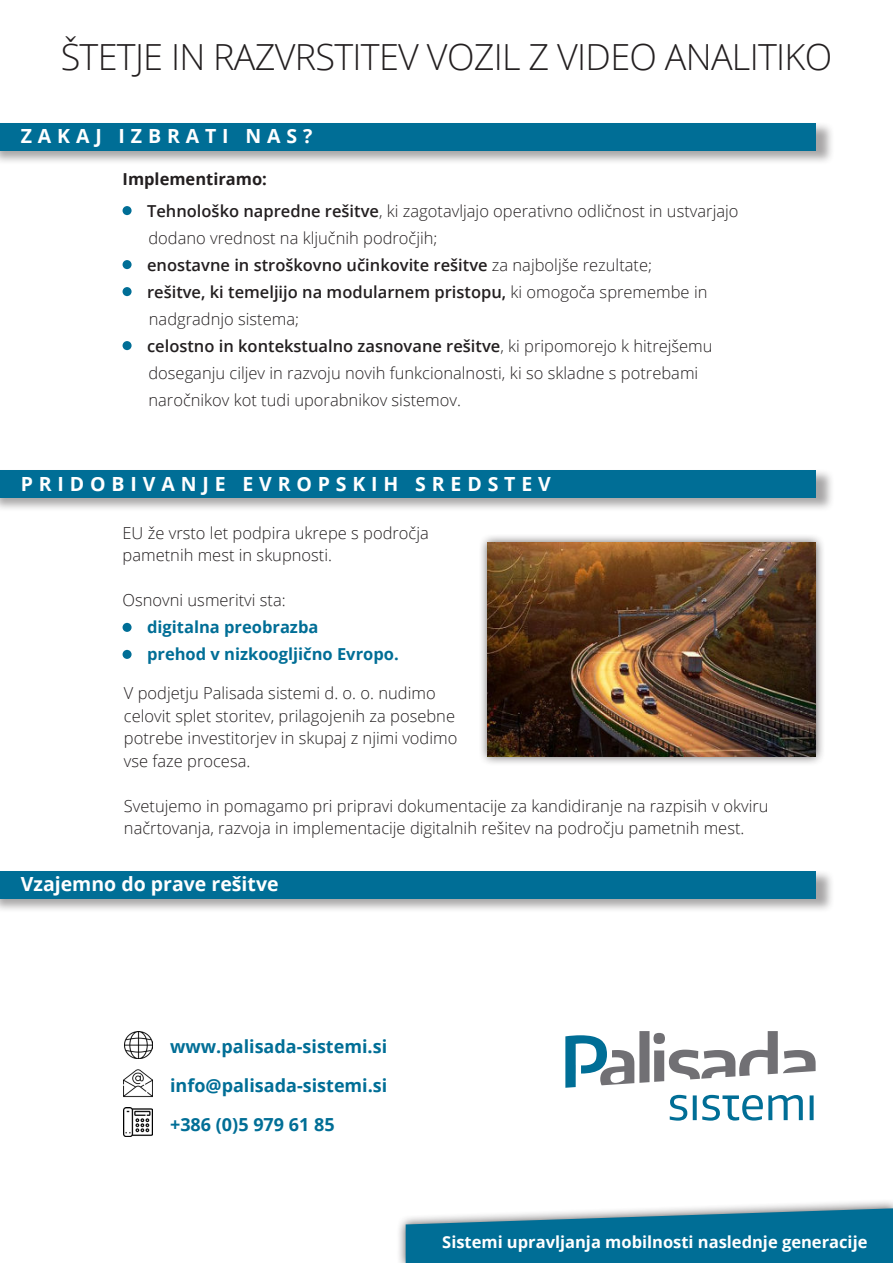
<style>
.page{position:relative;width:893px;height:1263px;background:#fff}
.page>*{position:absolute;margin:0;border:0;box-sizing:border-box;transform-origin:0 0}
.t1{font:300 36px "Open Sans";letter-spacing:-.02em;color:#231f20}
.t2{font:700 19.5px "Open Sans";letter-spacing:.3em;color:#fff}
.t3{font:700 19.5px "Open Sans";color:#fff}
.t4{font:700 18px "Open Sans";color:#006e96}
.t5{font:300 16.5px/27px "Open Sans";color:#231f20}
.t6{font:600 16.5px/27px "Open Sans";color:#231f20}
.t7{font:700 16.5px "Open Sans";color:#fff}
.t8{font:700 16.5px "Open Sans";color:#006e96}
.t9{font:700 16.5px "Open Sans";color:#231f20}
.s1{font-weight:600}
.s2{color:#fff}
.s3{font-weight:300}
.s4{font-weight:300;color:#fff}
</style>
<div class="page">
<div style="left:0;top:121px;width:835px;height:44px;background:#231f20;opacity:.4"></div>
<div style="left:0;top:123px;width:816px;height:28px;background:#006e96"></div>
<div style="left:0;top:869px;width:835px;height:44px;background:#231f20;opacity:.4"></div>
<div style="left:0;top:871px;width:816px;height:28px;background:#006e96"></div>
<div style="left:0;top:468px;width:835px;height:44px;background:#231f20;opacity:.4"></div>
<div style="left:0;top:470px;width:816px;height:28px;background:#006e96"></div>
<div style="left:123px;top:206px;width:9px;height:9px;background:#006e96;border-radius:50%"></div>
<div style="left:123px;top:260px;width:9px;height:9px;background:#006e96;border-radius:50%"></div>
<div style="left:123px;top:287px;width:9px;height:9px;background:#006e96;border-radius:50%"></div>
<div style="left:123px;top:341px;width:9px;height:9px;background:#006e96;border-radius:50%"></div>
<div style="left:123px;top:623px;width:9px;height:9px;background:#006e96;border-radius:50%"></div>
<div style="left:123px;top:650px;width:9px;height:9px;background:#006e96;border-radius:50%"></div>
<div style="left:396px;top:1199px;width:497px;height:64px;background:#231f20;opacity:.75"></div>
<svg style="left:406px;top:1208px;width:487px;height:55px;background:#217fa0"></svg>
<img style="left:124px;top:1069px;width:29px;height:28px">
<img style="left:124px;top:1108px;width:29px;height:28px">
<img style="left:125px;top:1031px;width:27px;height:27px">
<svg style="left:565px;top:1031px;width:251px;height:57px"></svg>
<svg style="left:670px;top:1095px;width:144px;height:26px"></svg>
<div style="left:478px;top:533px;width:347px;height:233px;background:#231f20;opacity:.75"></div>
<img style="left:488px;top:543px;width:328px;height:213px">
<p class="t1" style="left:61px;top:32px;width:773px">ŠTETJE IN RAZVRSTITEV VOZIL Z VIDEO ANALITIKO</p>
<p class="t2" style="left:21px;top:122px;width:293px">ZAKAJ IZBRATI NAS?</p>
<p class="t9" style="left:123px;top:168px;width:146px">Implementiramo:</p>
<p class="t5" style="left:123px;top:197px;width:617px;text-indent:25px"><span class="s1">Tehnološko napredne rešitve</span>, ki zagotavljajo operativno odličnost in ustvarjajo <span class="s2">a</span> dodano vrednost na ključnih področjih;</p>
<p class="t6" style="left:147px;top:251px;width:506px">enostavne in stroškovno učinkovite rešitve <span class="s3">za najboljše rezultate;</span></p>
<p class="t6" style="left:123px;top:278px;width:586px;text-indent:25px">rešitve, ki temeljijo na modularnem pristopu, <span class="s3">ki omogoča spremembe in </span><span class="s4">asd</span><span class="s3">nadgradnjo sistema;</span></p>
<p class="t5" style="left:123px;top:332px;width:616px;text-indent:25px"><span class="s1">celostno in kontekstualno zasnovane rešitve</span>, ki pripomorejo k hitrejšemu<br><span class="s2">a</span> doseganju ciljev in razvoju novih funkcionalnosti, ki so skladne s potrebami <span class="s2">a a a</span> naročnikov kot tudi uporabnikov sistemov.</p>
<p class="t2" style="left:21px;top:470px;width:531px">PRIDOBIVANJE EVROPSKIH SREDSTEV</p>
<p class="t5" style="left:123px;top:519px;width:308px">EU že vrsto let podpira ukrepe s področja</p>
<p class="t5" style="left:123px;top:541px;width:211px">pametnih mest in skupnosti.</p>
<p class="t5" style="left:123px;top:586px;width:165px">Osnovni usmeritvi sta:</p>
<p class="t8" style="left:147px;top:616px;width:173px">digitalna preobrazba</p>
<p class="t8" style="left:147px;top:643px;width:253px">prehod v nizkoogljično Evropo.</p>
<p class="t5" style="left:124px;top:679px;width:313px">V podjetju Palisada sistemi d. o. o. nudimo</p>
<p class="t5" style="left:124px;top:704px;width:335px;line-height:22.5px">celovit splet storitev, prilagojenih za posebne potrebe investitorjev in skupaj z njimi vodimo</p>
<p class="t5" style="left:124px;top:747px;width:128px">vse faze procesa.</p>
<p class="t5" style="left:124px;top:794px;width:646px;line-height:22.5px">Svetujemo in pomagamo pri pripravi dokumentacije za kandidiranje na razpisih v okviru načrtovanja, razvoja in implementacije digitalnih rešitev na področju pametnih mest.</p>
<p class="t3" style="left:21px;top:870px;width:259px">Vzajemno do prave rešitve</p>
<p class="t4" style="left:170px;top:1033px;width:219px">www.palisada-sistemi.si</p>
<p class="t4" style="left:170px;top:1072px;width:219px">info@palisada-sistemi.si</p>
<p class="t4" style="left:170px;top:1111px;width:166px">+386 (0)5 979 61 85</p>
<p class="t7" style="left:442px;top:1231px;width:427px">Sistemi upravljanja mobilnosti naslednje generacije</p>
</div>
